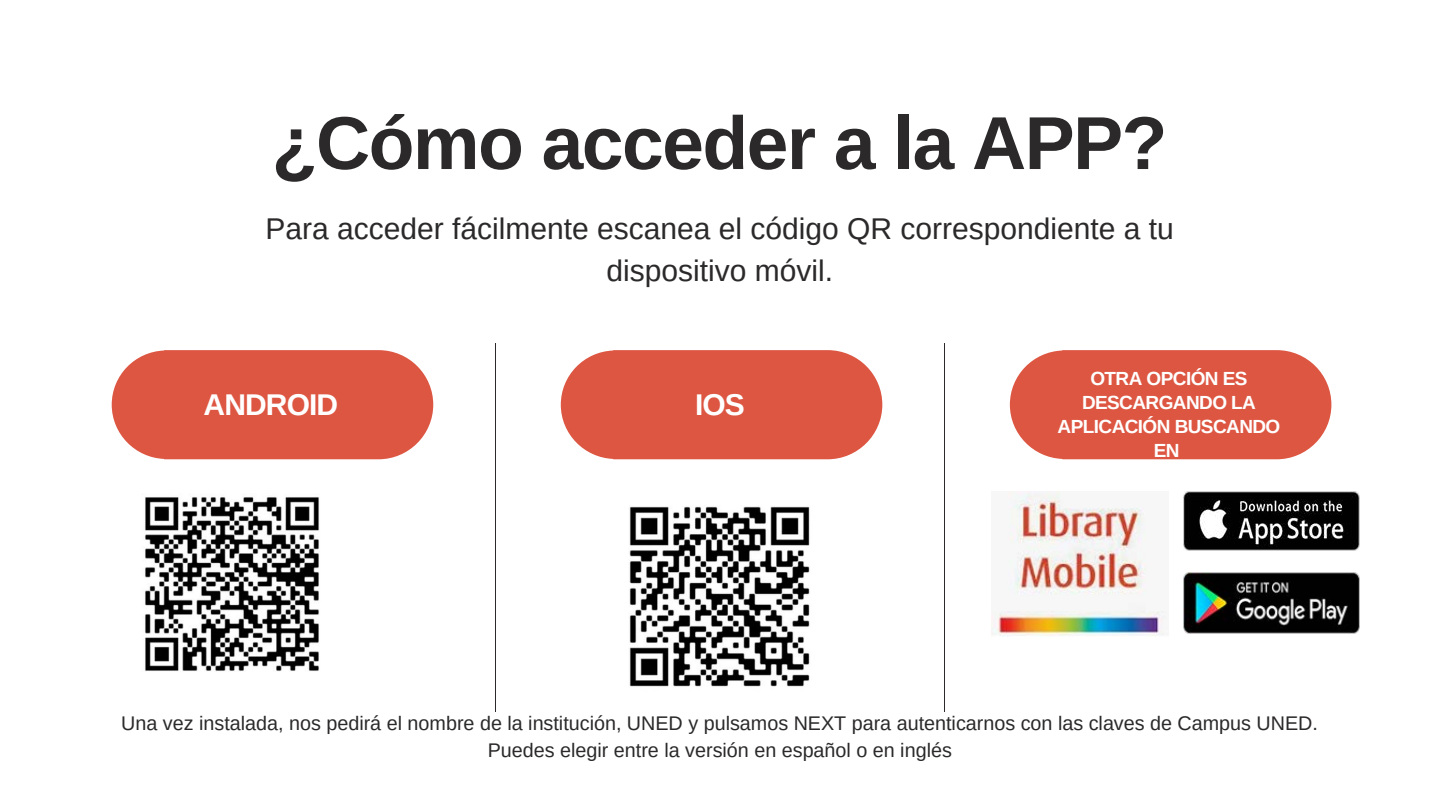
<style>
.page{position:relative;width:1440px;height:810px;background:#fff}
.page>*{position:absolute;margin:0;border:0;box-sizing:border-box;transform-origin:0 0}
.t1{font:700 75px "Arimo";letter-spacing:-.02em;color:#2b2929}
.t2{font:30px/42px "Arimo";color:#2b2929;text-align:center}
.t3{font:700 30px "Arimo";letter-spacing:-.03em;color:#fff}
.t4{font:19.7px "Arimo";color:#2b2929}
.t5{font:700 19px/24px "Arimo";letter-spacing:-.03em;color:#fff;text-align:center}
</style>
<div class="page">
<svg style="left:112px;top:350px;width:321px;height:109px;background:#df624f"></svg>
<svg style="left:561px;top:350px;width:321px;height:109px;background:#df624f"></svg>
<svg style="left:1010px;top:350px;width:321px;height:109px;background:#df624f"></svg>
<hr style="left:495px;top:343px;width:1px;height:369px;background:#2b2929">
<hr style="left:944px;top:343px;width:1px;height:369px;background:#2b2929">
<img style="left:145px;top:497px;width:174px;height:174px">
<img style="left:629px;top:506px;width:181px;height:181px">
<img style="left:1184px;top:572px;width:175px;height:62px">
<img style="left:1184px;top:491px;width:175px;height:60px">
<img style="left:991px;top:491px;width:175px;height:146px">
<p class="t1" style="left:272px;top:101px;width:897px">¿Cómo acceder a la APP?</p>
<p class="t2" style="left:266px;top:208px;width:910px">Para acceder fácilmente escanea el código QR correspondiente a tu dispositivo móvil.</p>
<p class="t3" style="left:204px;top:388px;width:136px">ANDROID</p>
<p class="t3" style="left:695px;top:388px;width:51px">IOS</p>
<p class="t5" style="left:1058px;top:367px;width:224px">OTRA OPCIÓN ES<br>DESCARGANDO LA<br>APLICACIÓN BUSCANDO<br>EN</p>
<p class="t4" style="left:121px;top:713px;width:1198px">Una vez instalada, nos pedirá el nombre de la institución, UNED y pulsamos NEXT para autenticarnos con las claves de Campus UNED.</p>
<p class="t4" style="left:488px;top:740px;width:466px">Puedes elegir entre la versión en español o en inglés</p>
</div>
